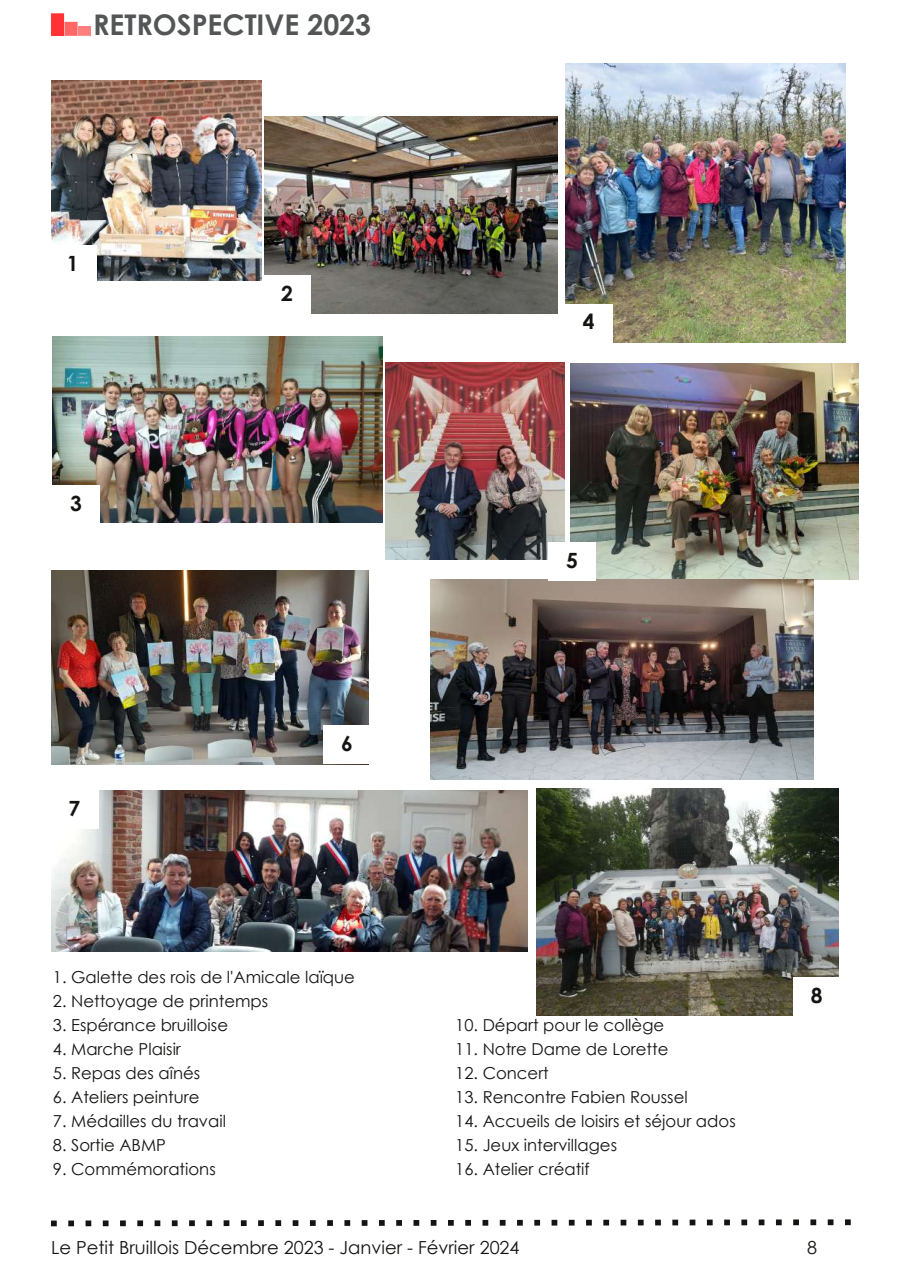
<style>
.page{position:relative;width:910px;height:1280px;background:#fff}
.page>*{position:absolute;margin:0;border:0;box-sizing:border-box;transform-origin:0 0}
.t1{font:700 28.5px "Century Gothic";color:#545556}
.t2{font:700 21px "Century Gothic";color:#161413}
.t3{font:18px "Century Gothic";color:#161413}
.t4{font:16.5px "Century Gothic";color:#161413}
</style>
<div class="page">
<svg style="left:51px;top:1219px;width:800px;height:8px"></svg>
<div style="left:52px;top:14px;width:11px;height:21px;background:#f33"></div>
<div style="left:51px;top:13px;width:13px;height:23px;border:1px solid #f33"></div>
<div style="left:65px;top:22px;width:12px;height:13px;background:#f66"></div>
<div style="left:65px;top:22px;width:13px;height:14px;border:1px solid #f66"></div>
<div style="left:79px;top:27px;width:11px;height:8px;background:#ff7f7f"></div>
<div style="left:78px;top:26px;width:13px;height:10px;border:1px solid #ff7f7f"></div>
<img style="left:51px;top:81px;width:211px;height:199px">
<div style="left:49px;top:245px;width:48px;height:39px;background:#fff"></div>
<img style="left:264px;top:117px;width:294px;height:196px">
<img style="left:53px;top:337px;width:329px;height:186px">
<img style="left:566px;top:63px;width:279px;height:280px">
<img style="left:386px;top:363px;width:179px;height:196px">
<img style="left:571px;top:364px;width:288px;height:216px">
<img style="left:431px;top:580px;width:383px;height:199px">
<img style="left:51px;top:571px;width:317px;height:193px">
<img style="left:51px;top:791px;width:477px;height:161px">
<div style="left:53px;top:485px;width:47px;height:39px;background:#fff"></div>
<div style="left:264px;top:275px;width:47px;height:39px;background:#fff"></div>
<div style="left:51px;top:791px;width:48px;height:38px;background:#fff"></div>
<div style="left:324px;top:725px;width:47px;height:39px;background:#fff"></div>
<div style="left:565px;top:304px;width:48px;height:38px;background:#fff"></div>
<div style="left:549px;top:542px;width:47px;height:39px;background:#fff"></div>
<img style="left:537px;top:789px;width:302px;height:226px">
<div style="left:793px;top:977px;width:48px;height:39px;background:#fff"></div>
<h1 class="t1" style="left:93px;top:6px;width:280px">RETROSPECTIVE 2023</h1>
<p class="t2" style="left:67px;top:250px;width:13px">1</p>
<p class="t2" style="left:70px;top:490px;width:13px">3</p>
<p class="t2" style="left:69px;top:795px;width:13px">7</p>
<p class="t2" style="left:281px;top:280px;width:13px">2</p>
<p class="t2" style="left:341px;top:730px;width:13px">6</p>
<p class="t4" style="left:53px;top:966px;width:304px">1. Galette des rois de l'Amicale laïque</p>
<p class="t4" style="left:53px;top:990px;width:217px">2. Nettoyage de printemps</p>
<p class="t4" style="left:53px;top:1014px;width:177px">3. Espérance bruilloise</p>
<p class="t4" style="left:53px;top:1038px;width:130px">4. Marche Plaisir</p>
<p class="t4" style="left:53px;top:1062px;width:149px">5. Repas des aînés</p>
<p class="t4" style="left:53px;top:1086px;width:148px">6. Ateliers peinture</p>
<p class="t4" style="left:53px;top:1110px;width:175px">7. Médailles du travail</p>
<p class="t4" style="left:53px;top:1134px;width:115px">8. Sortie ABMP</p>
<p class="t4" style="left:53px;top:1158px;width:164px">9. Commémorations</p>
<p class="t2" style="left:583px;top:308px;width:13px">4</p>
<p class="t2" style="left:566px;top:547px;width:13px">5</p>
<p class="t4" style="left:455px;top:1014px;width:210px">10. Départ pour le collège</p>
<p class="t4" style="left:455px;top:1038px;width:215px">11. Notre Dame de Lorette</p>
<p class="t4" style="left:455px;top:1062px;width:95px">12. Concert</p>
<p class="t4" style="left:455px;top:1086px;width:234px">13. Rencontre Fabien Roussel</p>
<p class="t4" style="left:455px;top:1110px;width:282px">14. Accueils de loisirs et séjour ados</p>
<p class="t4" style="left:455px;top:1134px;width:163px">15. Jeux intervillages</p>
<p class="t4" style="left:455px;top:1158px;width:136px">16. Atelier créatif</p>
<p class="t2" style="left:811px;top:982px;width:13px">8</p>
<p class="t3" style="left:51px;top:1236px;width:470px">Le Petit Bruillois Décembre 2023 - Janvier - Février 2024</p>
<p class="t3" style="left:807px;top:1236px;width:11px">8</p>
</div>
